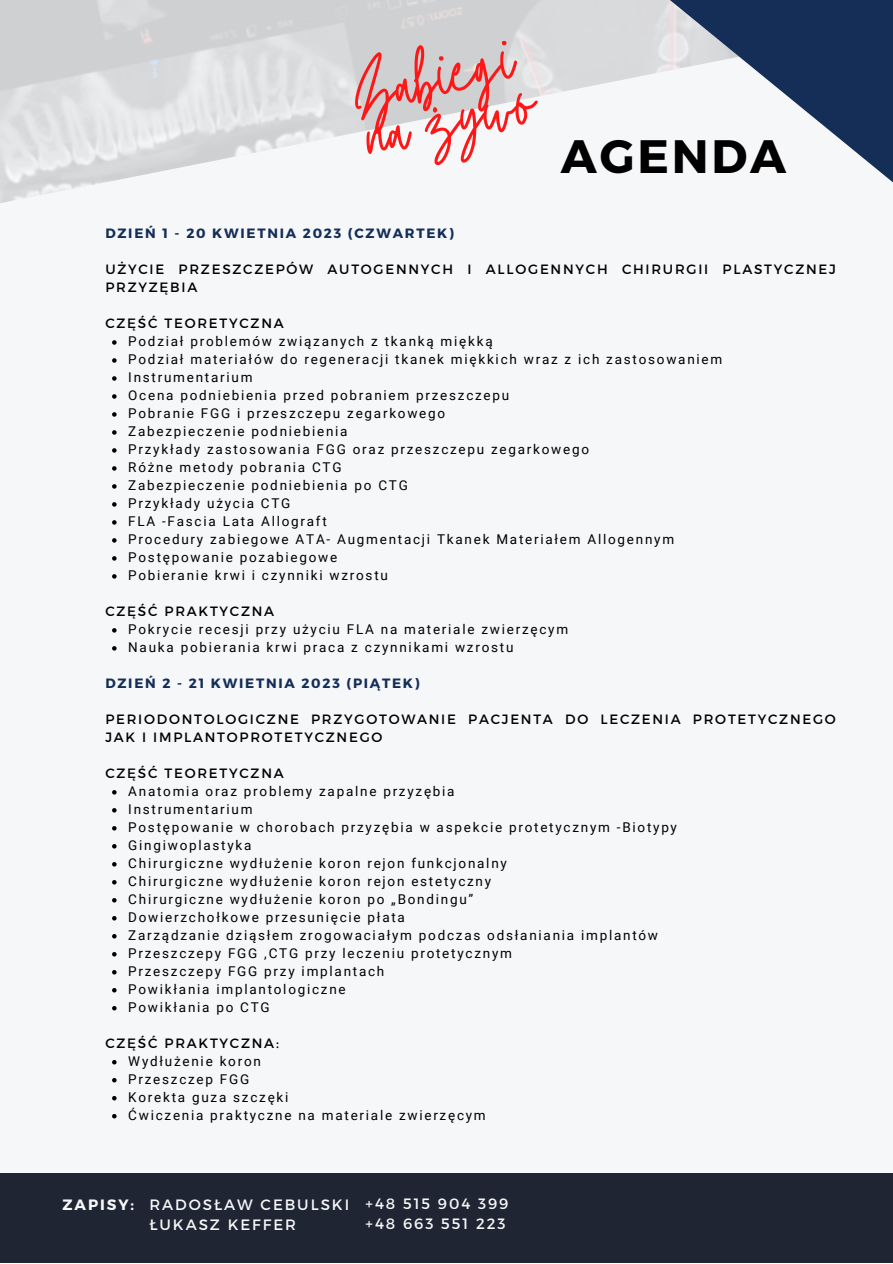
<style>
.page{position:relative;width:893px;height:1264px;background:#fff}
.page>*{position:absolute;margin:0;border:0;box-sizing:border-box;transform-origin:0 0}
.t1{font:67.95px "Twister";color:#ff1616}
.t2{font:700 46.8px "Montserrat";letter-spacing:.06em;color:#000}
.t3{font:15px "Montserrat";letter-spacing:.13em;color:#f6f7f9}
.t4{font:700 15px "Montserrat";letter-spacing:.13em;color:#f6f7f9}
.t5{font:13.5px "Roboto";letter-spacing:.13em;color:#000}
.t6{font:13.5px/18px "Montserrat";letter-spacing:.13em;color:#000}
.t7{font:700 13.5px "Montserrat";letter-spacing:.13em;color:#142e58}
</style>
<div class="page">
<div style="left:0;top:0;width:892px;height:1262px;background:#f6f7f9"></div>
<svg style="left:112px;top:340px;width:5px;height:5px"></svg>
<svg style="left:112px;top:358px;width:5px;height:5px"></svg>
<svg style="left:112px;top:376px;width:5px;height:5px"></svg>
<svg style="left:112px;top:394px;width:5px;height:5px"></svg>
<svg style="left:112px;top:412px;width:5px;height:5px"></svg>
<svg style="left:112px;top:430px;width:5px;height:4px"></svg>
<svg style="left:112px;top:448px;width:5px;height:4px"></svg>
<svg style="left:112px;top:466px;width:5px;height:4px"></svg>
<svg style="left:112px;top:484px;width:5px;height:4px"></svg>
<svg style="left:112px;top:502px;width:5px;height:4px"></svg>
<svg style="left:112px;top:520px;width:5px;height:4px"></svg>
<svg style="left:112px;top:538px;width:5px;height:4px"></svg>
<svg style="left:112px;top:556px;width:5px;height:4px"></svg>
<svg style="left:112px;top:574px;width:5px;height:4px"></svg>
<svg style="left:112px;top:628px;width:5px;height:4px"></svg>
<svg style="left:112px;top:646px;width:5px;height:4px"></svg>
<svg style="left:112px;top:790px;width:5px;height:4px"></svg>
<svg style="left:112px;top:808px;width:5px;height:4px"></svg>
<svg style="left:112px;top:826px;width:5px;height:4px"></svg>
<svg style="left:112px;top:844px;width:5px;height:4px"></svg>
<svg style="left:112px;top:862px;width:5px;height:4px"></svg>
<svg style="left:112px;top:880px;width:5px;height:4px"></svg>
<svg style="left:112px;top:898px;width:5px;height:4px"></svg>
<svg style="left:112px;top:916px;width:5px;height:4px"></svg>
<svg style="left:112px;top:934px;width:5px;height:4px"></svg>
<svg style="left:112px;top:952px;width:5px;height:4px"></svg>
<svg style="left:112px;top:970px;width:5px;height:4px"></svg>
<svg style="left:112px;top:988px;width:5px;height:4px"></svg>
<svg style="left:112px;top:1006px;width:5px;height:4px"></svg>
<svg style="left:112px;top:1060px;width:5px;height:4px"></svg>
<svg style="left:112px;top:1078px;width:5px;height:4px"></svg>
<svg style="left:112px;top:1096px;width:5px;height:4px"></svg>
<svg style="left:112px;top:1114px;width:5px;height:4px"></svg>
<svg style="left:666px;top:0;width:226px;height:182px"></svg>
<div style="left:0;top:1173px;width:892px;height:89px;background:#1f2533"></div>
<p class="t1" style="left:338px;top:51px;width:171px;rotate:-14deg">Zabiegi</p>
<p class="t1" style="left:354px;top:92px;width:175px;rotate:-14deg">na żywo</p>
<p class="t2" style="left:561px;top:125px;width:227px">AGENDA</p>
<p class="t7" style="left:105px;top:224px;width:350px">DZIEŃ 1 - 20 KWIETNIA 2023 (CZWARTEK)</p>
<p class="t6" style="left:105px;top:259px;width:732px">UŻYCIE PRZESZCZEPÓW AUTOGENNYCH I ALLOGENNYCH CHIRURGII PLASTYCZNEJ<br>PRZYZĘBIA</p>
<p class="t6" style="left:105px;top:313px;width:180px">CZĘŚĆ TEORETYCZNA</p>
<p class="t5" style="left:128px;top:333px;width:366px">Podział problemów związanych z tkanką miękką</p>
<p class="t5" style="left:128px;top:351px;width:595px">Podział materiałów do regeneracji tkanek miękkich wraz z ich zastosowaniem</p>
<p class="t5" style="left:128px;top:369px;width:126px">Instrumentarium</p>
<p class="t5" style="left:128px;top:387px;width:382px">Ocena podniebienia przed pobraniem przeszczepu</p>
<p class="t5" style="left:128px;top:405px;width:318px">Pobranie FGG i przeszczepu zegarkowego</p>
<p class="t5" style="left:128px;top:423px;width:221px">Zabezpieczenie podniebienia</p>
<p class="t5" style="left:128px;top:441px;width:462px">Przykłady zastosowania FGG oraz przeszczepu zegarkowego</p>
<p class="t5" style="left:128px;top:459px;width:215px">Różne metody pobrania CTG</p>
<p class="t5" style="left:128px;top:477px;width:281px">Zabezpieczenie podniebienia po CTG</p>
<p class="t5" style="left:128px;top:495px;width:164px">Przykłady użycia CTG</p>
<p class="t5" style="left:128px;top:513px;width:200px">FLA -Fascia Lata Allograft</p>
<p class="t5" style="left:128px;top:531px;width:547px">Procedury zabiegowe ATA- Augmentacji Tkanek Materiałem Allogennym</p>
<p class="t5" style="left:128px;top:549px;width:210px">Postępowanie pozabiegowe</p>
<p class="t5" style="left:128px;top:567px;width:261px">Pobieranie krwi i czynniki wzrostu</p>
<p class="t6" style="left:105px;top:601px;width:170px">CZĘŚĆ PRAKTYCZNA</p>
<p class="t5" style="left:128px;top:621px;width:441px">Pokrycie recesji przy użyciu FLA na materiale zwierzęcym</p>
<p class="t5" style="left:128px;top:639px;width:387px">Nauka pobierania krwi praca z czynnikami wzrostu</p>
<p class="t7" style="left:105px;top:674px;width:316px">DZIEŃ 2 - 21 KWIETNIA 2023 (PIĄTEK)</p>
<p class="t6" style="left:105px;top:709px;width:732px">PERIODONTOLOGICZNE PRZYGOTOWANIE PACJENTA DO LECZENIA PROTETYCZNEGO<br>JAK I IMPLANTOPROTETYCZNEGO</p>
<p class="t6" style="left:105px;top:763px;width:180px">CZĘŚĆ TEORETYCZNA</p>
<p class="t5" style="left:128px;top:783px;width:328px">Anatomia oraz problemy zapalne przyzębia</p>
<p class="t5" style="left:128px;top:801px;width:126px">Instrumentarium</p>
<p class="t5" style="left:128px;top:819px;width:550px">Postępowanie w chorobach przyzębia w aspekcie protetycznym -Biotypy</p>
<p class="t5" style="left:128px;top:837px;width:125px">Gingiwoplastyka</p>
<p class="t5" style="left:128px;top:855px;width:380px">Chirurgiczne wydłużenie koron rejon funkcjonalny</p>
<p class="t5" style="left:128px;top:873px;width:364px">Chirurgiczne wydłużenie koron rejon estetyczny</p>
<p class="t5" style="left:128px;top:891px;width:346px">Chirurgiczne wydłużenie koron po „Bondingu”</p>
<p class="t5" style="left:128px;top:909px;width:278px">Dowierzchołkowe przesunięcie płata</p>
<p class="t5" style="left:128px;top:927px;width:531px">Zarządzanie dziąsłem zrogowaciałym podczas odsłaniania implantów</p>
<p class="t5" style="left:128px;top:945px;width:385px">Przeszczepy FGG ,CTG przy leczeniu protetycznym</p>
<p class="t5" style="left:128px;top:963px;width:257px">Przeszczepy FGG przy implantach</p>
<p class="t5" style="left:128px;top:981px;width:219px">Powikłania implantologiczne</p>
<p class="t5" style="left:128px;top:999px;width:143px">Powikłania po CTG</p>
<p class="t6" style="left:105px;top:1033px;width:175px">CZĘŚĆ PRAKTYCZNA:</p>
<p class="t5" style="left:128px;top:1053px;width:134px">Wydłużenie koron</p>
<p class="t5" style="left:128px;top:1071px;width:122px">Przeszczep FGG</p>
<p class="t5" style="left:128px;top:1089px;width:162px">Korekta guza szczęki</p>
<p class="t5" style="left:128px;top:1107px;width:359px">Ćwiczenia praktyczne na materiale zwierzęcym</p>
<p class="t4" style="left:62px;top:1195px;width:73px">ZAPISY:</p>
<p class="t3" style="left:149px;top:1195px;width:201px">RADOSŁAW CEBULSKI</p>
<p class="t3" style="left:149px;top:1215px;width:148px">ŁUKASZ KEFFER</p>
<p class="t3" style="left:365px;top:1193px;width:144px">+48 515 904 399</p>
<p class="t3" style="left:365px;top:1213px;width:141px">+48 663 551 223</p>
</div>
